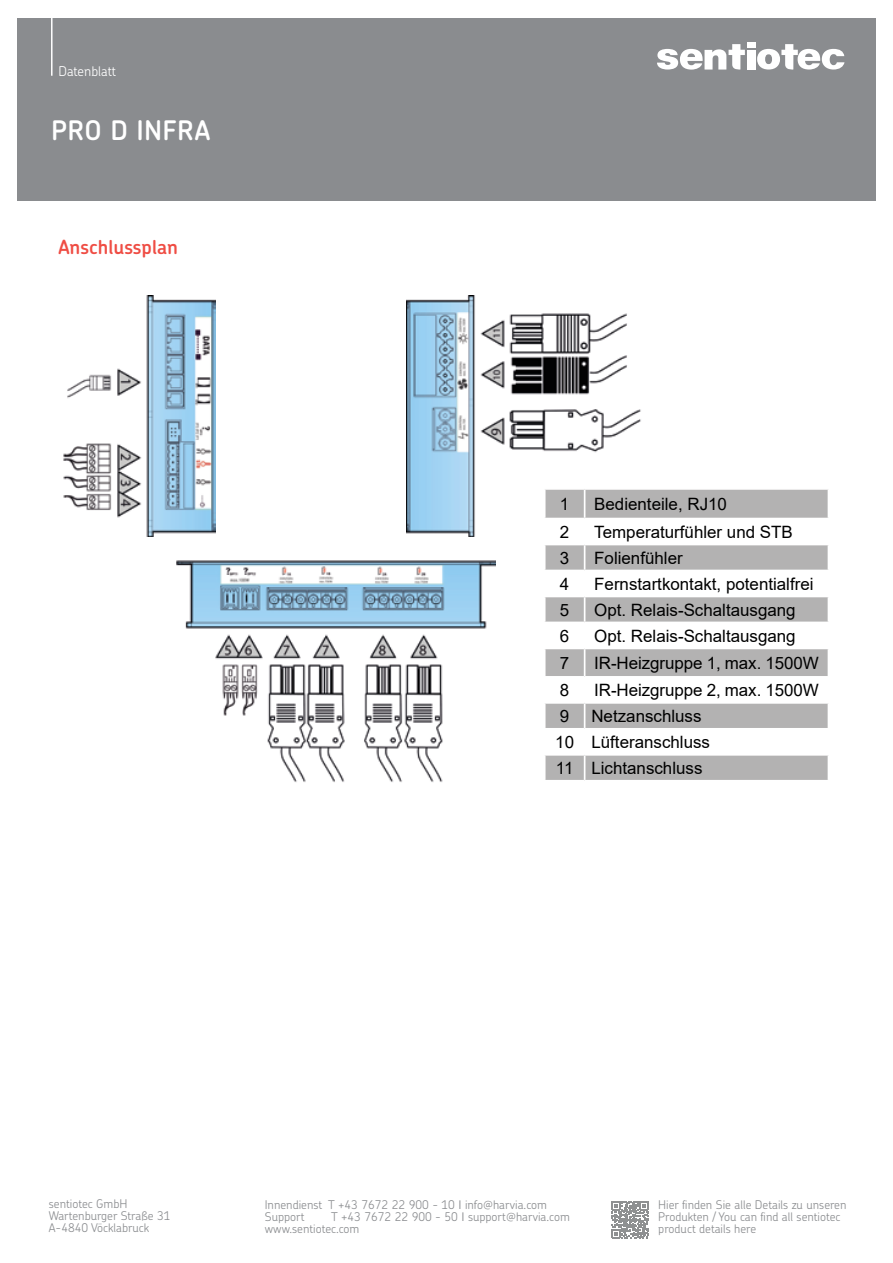
<style>
.page{position:relative;width:893px;height:1263px;background:#fff}
.page>*{position:absolute;margin:0;border:0;box-sizing:border-box;transform-origin:0 0}
.t1{font:600 27px "Chevin Pro";letter-spacing:.015em;color:#fff}
.t2{font:600 19.5px "Chevin Pro";color:#ef4d44}
.t3{font:16.95px/26px "Arial";color:#000}
.t4{font:300 13.5px "Chevin Pro";color:#fff}
.t5{font:300 12px/12px "Chevin Pro";color:#8a8c8f}
</style>
<div class="page">
<div style="left:17px;top:18px;width:859px;height:183px;background:#8a8c8f"></div>
<svg style="left:657px;top:44px;width:88px;height:26px"></svg>
<svg style="left:757px;top:44px;width:87px;height:26px"></svg>
<div style="left:747px;top:50px;width:8px;height:20px;background:#fff"></div>
<div style="left:747px;top:43px;width:8px;height:5px;background:#fff"></div>
<hr style="left:51px;top:4px;width:2px;height:72px;background:#fff">
<svg style="left:611px;top:1201px;width:37px;height:37px"></svg>
<img style="left:406px;top:295px;width:235px;height:241px">
<img style="left:63px;top:295px;width:152px;height:241px">
<img style="left:176px;top:560px;width:319px;height:223px">
<svg style="left:545px;top:490px;width:283px;height:290px;fill:#b3b2b2"></svg>
<hr style="left:544px;top:488px;width:41px;height:2px;background:#fff">
<hr style="left:585px;top:488px;width:244px;height:2px;background:#fff">
<hr style="left:544px;top:518px;width:41px;height:1px;background:#fff">
<hr style="left:585px;top:518px;width:244px;height:1px;background:#fff">
<hr style="left:544px;top:544px;width:41px;height:1px;background:#fff">
<hr style="left:585px;top:544px;width:244px;height:1px;background:#fff">
<hr style="left:544px;top:570px;width:41px;height:1px;background:#fff">
<hr style="left:585px;top:570px;width:244px;height:1px;background:#fff">
<hr style="left:544px;top:596px;width:41px;height:1px;background:#fff">
<hr style="left:585px;top:596px;width:244px;height:1px;background:#fff">
<hr style="left:544px;top:622px;width:41px;height:1px;background:#fff">
<hr style="left:585px;top:622px;width:244px;height:1px;background:#fff">
<hr style="left:544px;top:647px;width:41px;height:2px;background:#fff">
<hr style="left:585px;top:647px;width:244px;height:2px;background:#fff">
<hr style="left:544px;top:676px;width:41px;height:2px;background:#fff">
<hr style="left:585px;top:676px;width:244px;height:2px;background:#fff">
<svg style="left:544px;top:490px;width:1px;height:46px"></svg>
<hr style="left:544px;top:702px;width:41px;height:2px;background:#fff">
<hr style="left:544px;top:728px;width:41px;height:2px;background:#fff">
<hr style="left:544px;top:754px;width:41px;height:2px;background:#fff">
<svg style="left:584px;top:490px;width:1px;height:290px"></svg>
<hr style="left:585px;top:702px;width:244px;height:2px;background:#fff">
<hr style="left:585px;top:728px;width:244px;height:2px;background:#fff">
<hr style="left:585px;top:754px;width:244px;height:2px;background:#fff">
<p class="t4" style="left:58px;top:62px;width:59px">Datenblatt</p>
<h1 class="t1" style="left:51px;top:112px;width:161px">PRO D INFRA</h1>
<h2 class="t2" style="left:58px;top:234px;width:121px">Anschlussplan</h2>
<p class="t3" style="left:560px;top:491px;width:11px">1</p>
<p class="t3" style="left:594px;top:491px;width:134px">Bedienteile, RJ10</p>
<p class="t3" style="left:560px;top:519px;width:11px">2</p>
<p class="t3" style="left:594px;top:519px;width:200px">Temperaturfühler und STB</p>
<p class="t3" style="left:560px;top:545px;width:11px">3</p>
<p class="t3" style="left:594px;top:545px;width:90px">Folienfühler</p>
<p class="t3" style="left:560px;top:571px;width:11px">4</p>
<p class="t3" style="left:594px;top:571px;width:221px">Fernstartkontakt, potentialfrei</p>
<p class="t3" style="left:560px;top:597px;width:11px">5</p>
<p class="t3" style="left:594px;top:597px;width:203px">Opt. Relais-Schaltausgang</p>
<p class="t3" style="left:560px;top:623px;width:11px">6</p>
<p class="t3" style="left:594px;top:623px;width:203px">Opt. Relais-Schaltausgang</p>
<p class="t3" style="left:560px;top:650px;width:11px">7</p>
<p class="t3" style="left:594px;top:650px;width:226px">IR-Heizgruppe 1, max. 1500W</p>
<p class="t3" style="left:560px;top:677px;width:11px">8</p>
<p class="t3" style="left:594px;top:677px;width:226px">IR-Heizgruppe 2, max. 1500W</p>
<p class="t3" style="left:560px;top:703px;width:11px">9</p>
<p class="t3" style="left:555px;top:703px;width:156px;text-indent:36px">Netzanschluss<br>10 Lüfteranschluss<br>11 Lichtanschluss</p>
<p class="t5" style="left:49px;top:1197px;width:123px">sentiotec GmbH<br>Wartenburger Straße 31<br>A-4840 Vöcklabruck</p>
<p class="t5" style="left:658px;top:1199px;width:190px">Hier finden Sie alle Details zu unseren<br>Produkten / You can find all sentiotec product details here</p>
<p class="t5" style="left:265px;top:1198px;width:284px">Innendienst T +43 7672 22 900 - 10 info@harvia.com<br>Support</p>
<p class="t5" style="left:265px;top:1210px;width:307px;text-indent:66px">T +43 7672 22 900 - 50 support@harvia.com www.sentiotec.com</p>
</div>
